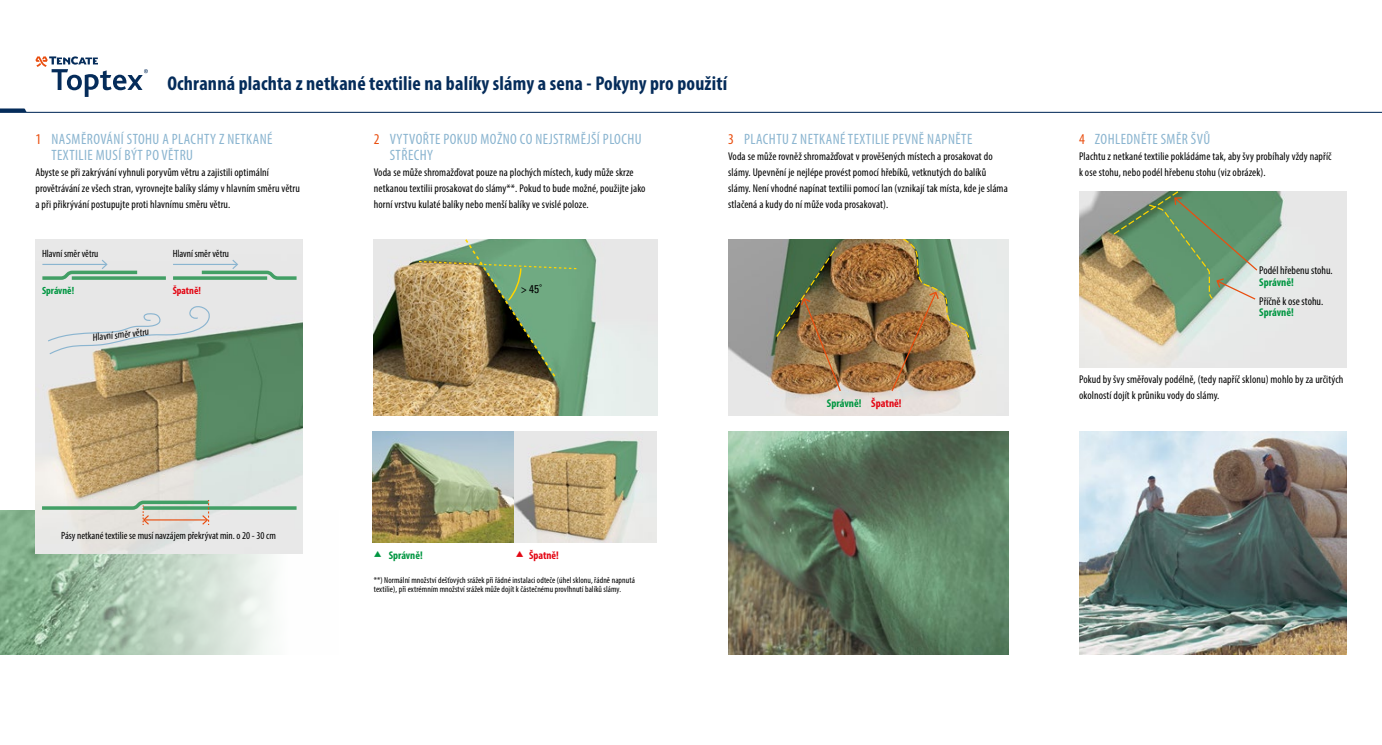
<style>
.page{position:relative;width:1382px;height:745px;background:#fff}
.page>*{position:absolute;margin:0;border:0;box-sizing:border-box;transform-origin:0 0}
.t1{font:700 condensed 20px "Myriad Pro";letter-spacing:.01em;color:#052c5a}
.t2{font:condensed 15px/16px "Myriad Pro";letter-spacing:.03em;color:#8bb5d0}
.t3{font:condensed 11.25px/16px "Myriad Pro";letter-spacing:.01em;color:#000}
.t4{font:700 condensed 11.25px "Myriad Pro";color:#009641}
.t5{font:condensed 11.25px "Univers";color:#000}
.t6{font:700 condensed 11.12px "Myriad Pro";color:#009641}
.t7{font:700 condensed 11.12px "Myriad Pro";color:#e30613}
.t8{font:condensed 10.5px "Myriad Pro";color:#000}
.t9{font:700 condensed 10.5px "Myriad Pro";color:#009641}
.t10{font:700 condensed 10.5px "Myriad Pro";color:#e30613}
.t11{font:condensed 10.38px "Myriad Pro";color:#000}
.t12{font:condensed 8.75px/8.8px "Myriad Pro";letter-spacing:.01em;color:#000}
.s1{color:#e94e0f}
.s2{color:#e30613}
</style>
<div class="page">
<img style="left:0;top:510px;width:303px;height:144px">
<svg style="left:0;top:108px;width:1382px;height:5px"></svg>
<img style="left:35px;top:239px;width:267px;height:314px">
<hr style="left:143px;top:506px;width:154px;height:3px;background:#429f65">
<svg style="left:39px;top:497px;width:173px;height:27px"></svg>
<hr style="left:72px;top:276px;width:94px;height:3px;background:#429f65">
<svg style="left:39px;top:259px;width:102px;height:22px"></svg>
<hr style="left:173px;top:276px;width:94px;height:3px;background:#429f65">
<hr style="left:173px;top:264px;width:64px;height:1px;background:#8bb5d0">
<svg style="left:198px;top:259px;width:102px;height:22px"></svg>
<svg style="left:47px;top:305px;width:164px;height:50px"></svg>
<img style="left:374px;top:239px;width:283px;height:176px">
<svg style="left:418px;top:239px;width:161px;height:139px"></svg>
<img style="left:373px;top:431px;width:283px;height:111px">
<img style="left:728px;top:239px;width:280px;height:176px">
<img style="left:775px;top:245px;width:67px;height:147px">
<img style="left:890px;top:239px;width:80px;height:153px">
<img style="left:728px;top:431px;width:280px;height:223px">
<img style="left:1079px;top:431px;width:267px;height:223px">
<img style="left:1079px;top:191px;width:267px;height:176px">
<svg style="left:1112px;top:191px;width:147px;height:109px"></svg>
<svg style="left:35px;top:56px;width:113px;height:41px"></svg>
<h1 class="t1" style="left:167px;top:71px;width:561px">Ochranná plachta z netkané textilie na balíky slámy a sena - Pokyny pro použití</h1>
<h2 class="t2" style="left:51px;top:130px;width:223px;text-indent:-16px"><span class="s1">1</span> NASMĚROVÁNÍ STOHU A PLACHTY Z NETKANÉ<br>TEXTILIE MUSÍ BÝT PO VĚTRU</h2>
<p class="t3" style="left:35px;top:164px;width:266px">Abyste se při zakrývání vyhnuli poryvům větru a zajistili optimální provětrávání ze všech stran, vyrovnejte balíky slámy v hlavním směru větru a při přikrývání postupujte proti hlavnímu směru větru.</p>
<h2 class="t2" style="left:390px;top:130px;width:253px;text-indent:-16px"><span class="s1">2</span> VYTVOŘTE POKUD MOŽNO CO NEJSTRMĚJŠÍ PLOCHU<br>STŘECHY</h2>
<p class="t3" style="left:374px;top:164px;width:273px">Voda se může shromažďovat pouze na plochých místech, kudy může skrze netkanou textilii prosakovat do slámy**. Pokud to bude možné, použijte jako horní vrstvu kulaté balíky nebo menší balíky ve svislé poloze.</p>
<h2 class="t2" style="left:728px;top:130px;width:246px"><span class="s1">3</span> PLACHTU Z NETKANÉ TEXTILIE PEVNĚ NAPNĚTE</h2>
<p class="t3" style="left:728px;top:148px;width:281px">Voda se může rovněž shromažďovat v prověšených místech a prosakovat do slámy. Upevnění je nejlépe provést pomocí hřebíků, vetknutých do balíků slámy. Není vhodné napínat textilii pomocí lan (vznikají tak místa, kde je sláma stlačená a kudy do ní může voda prosakovat).</p>
<p class="t8" style="left:42px;top:247px;width:58px">Hlavní směr větru</p>
<p class="t9" style="left:42px;top:284px;width:34px">Správně!</p>
<p class="t11" style="left:92px;top:331px;width:58px;rotate:-6deg">Hlavní směr větru</p>
<p class="t8" style="left:173px;top:247px;width:58px">Hlavní směr větru</p>
<p class="t10" style="left:173px;top:284px;width:30px">Špatně!</p>
<p class="t8" style="left:61px;top:529px;width:216px">Pásy netkané textilie se musí navzájem překrývat min. o 20 - 30 cm</p>
<p class="t5" style="left:521px;top:282px;width:23px">&gt; 45˚</p>
<p class="t6" style="left:389px;top:547px;width:35px">Správně!</p>
<p class="t7" style="left:529px;top:547px;width:31px">Špatně!</p>
<p class="t12" style="left:374px;top:575px;width:263px">**) Normální množství dešťových srážek při řádné instalaci odteče (úhel sklonu, řádně napnutá textilie), při extrémním množství srážek může dojít k částečnému provlhnutí balíků slámy.</p>
<p class="t4" style="left:827px;top:395px;width:76px">Správně! <span class="s2">Špatně!</span></p>
<h2 class="t2" style="left:1079px;top:130px;width:133px"><span class="s1">4</span> ZOHLEDNĚTE SMĚR ŠVŮ</h2>
<p class="t3" style="left:1079px;top:148px;width:254px">Plachtu z netkané textilie pokládáme tak, aby švy probíhaly vždy napříč k ose stohu, nebo podél hřebenu stohu (viz obrázek).</p>
<p class="t3" style="left:1259px;top:262px;width:75px">Podél hřebenu stohu.</p>
<p class="t4" style="left:1259px;top:275px;width:36px">Správně!</p>
<p class="t3" style="left:1259px;top:293px;width:65px">Příčně k ose stohu.</p>
<p class="t4" style="left:1259px;top:305px;width:36px">Správně!</p>
<p class="t3" style="left:1079px;top:371px;width:266px">Pokud by švy směřovaly podélně, (tedy napříč sklonu) mohlo by za určitých okolností dojít k průniku vody do slámy.</p>
</div>
